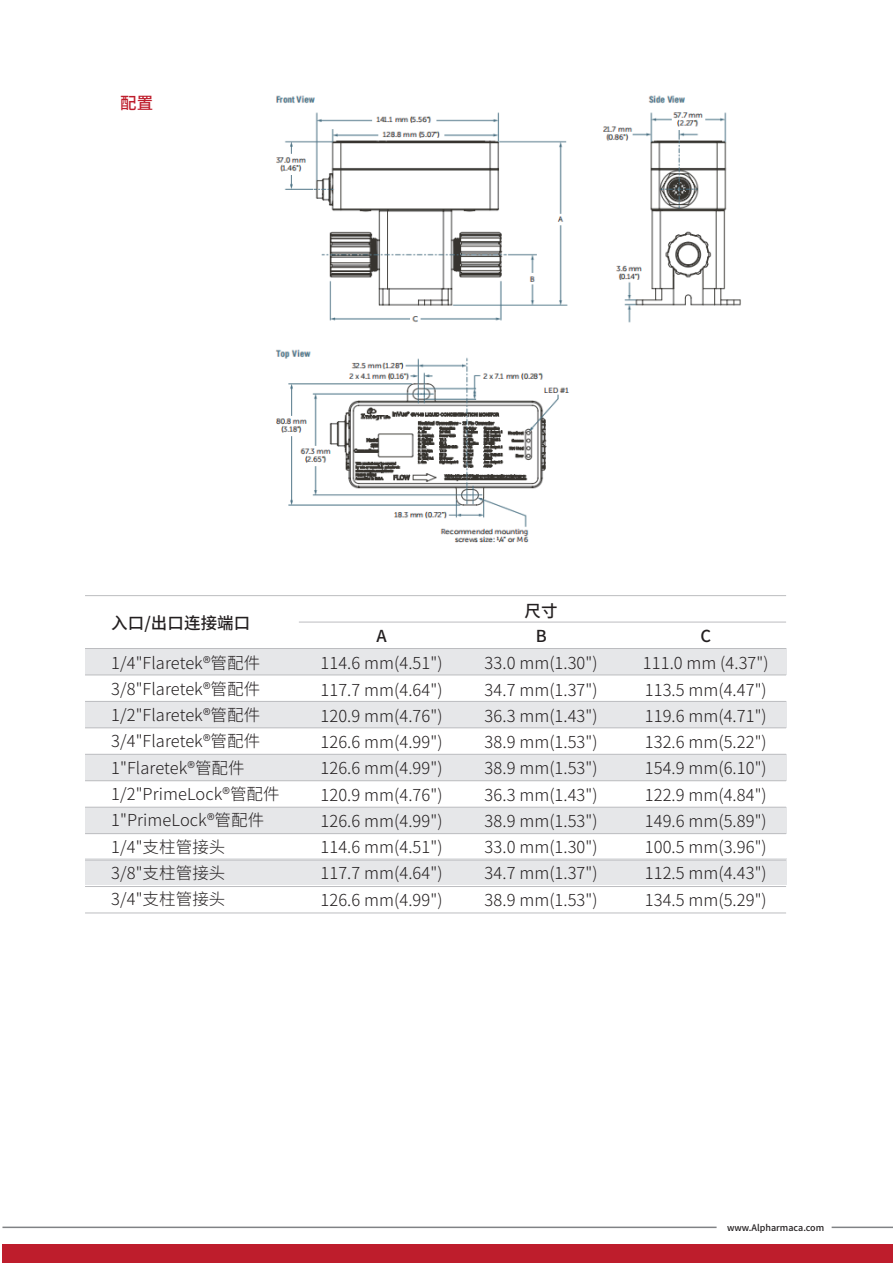
<style>
.page{position:relative;width:893px;height:1263px;background:#fff}
.page>*{position:absolute;margin:0;border:0;box-sizing:border-box;transform-origin:0 0}
.t1{font:300 16.5px/26.2px "Source Han Sans CN";letter-spacing:.005em;color:#231f20;text-align:justify}
.t2{font:500 16.5px "Source Han Sans CN";letter-spacing:.005em;color:#231f20}
.t3{font:500 16.5px "Source Han Sans CN";color:#be1d2c}
.t4{font:500 9px "Source Han Sans CN";color:#231f20}
</style>
<div class="page">
<div style="left:2px;top:1245px;width:891px;height:18px;background:#be1d2c"></div>
<hr style="left:2px;top:1226px;width:715px;height:2px;background:#808285">
<hr style="left:832px;top:1226px;width:61px;height:2px;background:#808285">
<img style="left:275px;top:95px;width:466px;height:448px">
<div style="left:85px;top:648px;width:701px;height:27px;background:#e6e7e9"></div>
<div style="left:85px;top:701px;width:701px;height:27px;background:#e6e7e9"></div>
<div style="left:85px;top:754px;width:701px;height:27px;background:#e6e7e9"></div>
<div style="left:85px;top:807px;width:701px;height:27px;background:#e6e7e9"></div>
<div style="left:85px;top:859px;width:701px;height:26px;background:#e6e7e9"></div>
<hr style="left:85px;top:912px;width:701px;height:1px;background:#bcbdc0">
<hr style="left:85px;top:886px;width:701px;height:1px;background:#bcbdc0">
<hr style="left:85px;top:860px;width:701px;height:1px;background:#bcbdc0">
<hr style="left:85px;top:833px;width:701px;height:1px;background:#bcbdc0">
<hr style="left:85px;top:807px;width:701px;height:1px;background:#bcbdc0">
<hr style="left:85px;top:780px;width:701px;height:1px;background:#bcbdc0">
<hr style="left:85px;top:754px;width:701px;height:1px;background:#bcbdc0">
<hr style="left:85px;top:727px;width:701px;height:1px;background:#bcbdc0">
<hr style="left:85px;top:701px;width:701px;height:1px;background:#bcbdc0">
<hr style="left:85px;top:675px;width:701px;height:1px;background:#bcbdc0">
<hr style="left:85px;top:648px;width:701px;height:1px;background:#bcbdc0">
<hr style="left:299px;top:622px;width:487px;height:1px;background:#bcbdc0">
<hr style="left:85px;top:595px;width:701px;height:1px;background:#bcbdc0">
<p class="t3" style="left:120px;top:94px;width:35px">配置</p>
<p class="t2" style="left:111px;top:614px;width:141px">入口/出口连接端口</p>
<p class="t1" style="left:111px;top:650px;width:170px;text-align:left">1/4"Flaretek®管配件<br>3/8"Flaretek®管配件<br>1/2"Flaretek®管配件<br>3/4"Flaretek®管配件<br>1"Flaretek®管配件<br>1/2"PrimeLock®管配件<br>1"PrimeLock®管配件<br>1/4"支柱管接头<br>3/8"支柱管接头<br>3/4"支柱管接头</p>
<p class="t2" style="left:525px;top:601px;width:35px">尺寸</p>
<p class="t2" style="left:536px;top:627px;width:13px">B</p>
<p class="t2" style="left:700px;top:627px;width:12px">C</p>
<p class="t2" style="left:376px;top:626px;width:12px">A</p>
<p class="t1" style="left:321px;top:650px;width:123px">114.6 mm(4.51")<br>117.7 mm(4.64")<br>120.9 mm(4.76")<br>126.6 mm(4.99")<br>126.6 mm(4.99")<br>120.9 mm(4.76")<br>126.6 mm(4.99")<br>114.6 mm(4.51")<br>117.7 mm(4.64")<br>126.6 mm(4.99")</p>
<p class="t1" style="left:485px;top:650px;width:115px">33.0 mm(1.30")<br>34.7 mm(1.37")<br>36.3 mm(1.43")<br>38.9 mm(1.53")<br>38.9 mm(1.53")<br>36.3 mm(1.43")<br>38.9 mm(1.53")<br>33.0 mm(1.30")<br>34.7 mm(1.37")<br>38.9 mm(1.53")</p>
<p class="t1" style="left:643px;top:651px;width:127px">111.0 mm (4.37")<br>113.5 mm(4.47")<br>119.6 mm(4.71")<br>132.6 mm(5.22")<br>154.9 mm(6.10")<br>122.9 mm(4.84")<br>149.6 mm(5.89")<br>100.5 mm(3.96")<br>112.5 mm(4.43")<br>134.5 mm(5.29")</p>
<p class="t4" style="left:727px;top:1222px;width:99px">www.Alpharmaca.com</p>
</div>
